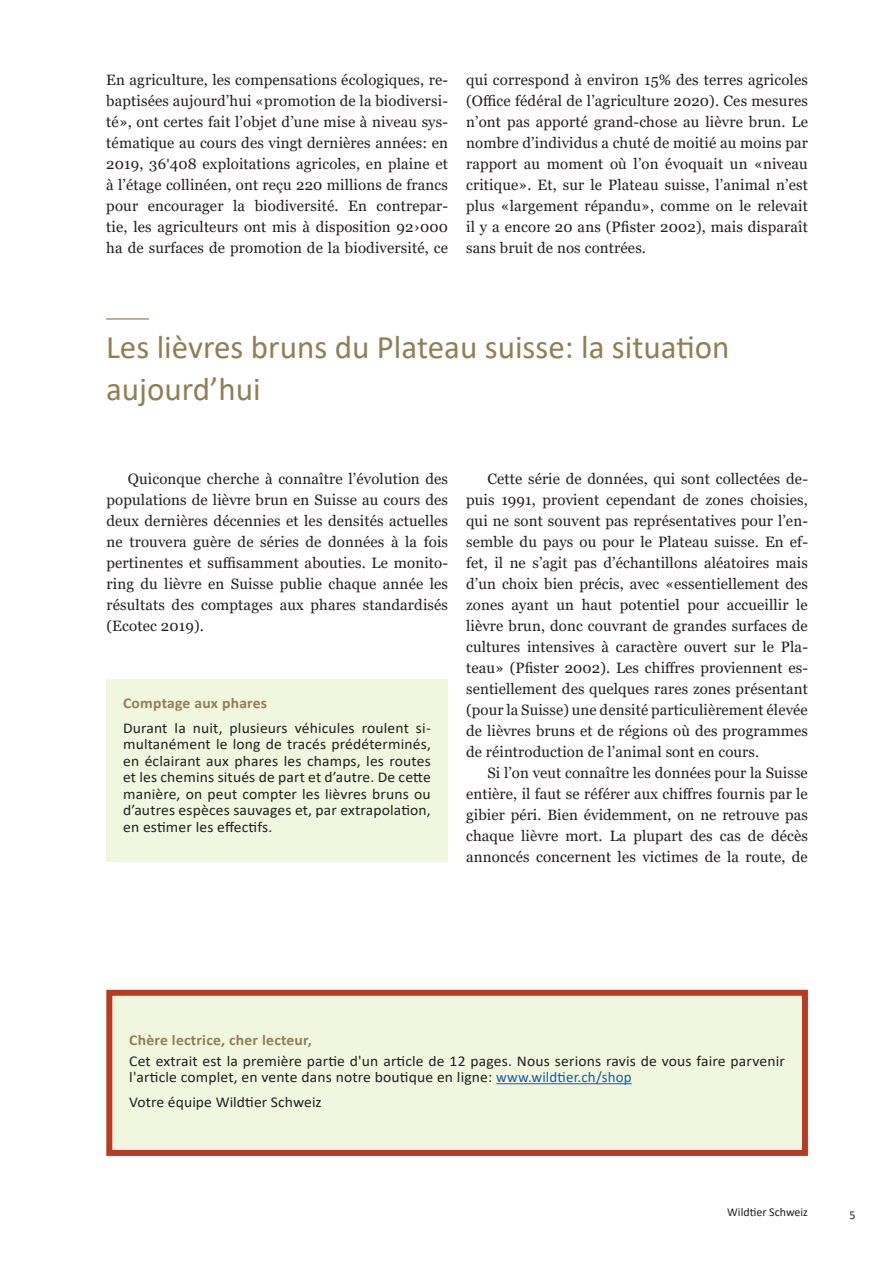
<style>
.page{position:relative;width:893px;height:1263px;background:#fff}
.page>*{position:absolute;margin:0;border:0;box-sizing:border-box;transform-origin:0 0}
.Lauftext_Titel{font:33px/42px "Calibri";color:#917f54}
.Lauftext{font:15px/21px "Georgia";letter-spacing:.01em;color:#231f20;text-align:justify}
.Kasten_Fliesstext{font:15px/16.5px "Calibri";letter-spacing:.01em;color:#231f20;text-align:justify;scale:1.04 1}
.Kasten_Titel{font:15px/16.5px "Calibri";letter-spacing:.01em;color:#231f20;scale:1.04 1}
.Kastentext_untertitel{font:700 15px "Calibri";letter-spacing:.015em;color:#917f54;scale:1.04 1}
.t1{font:12px "Calibri";color:#231f20}
.s1{font-family:"Calibri"}
.s2{color:#175d9e}
</style>
<div class="page">
<hr style="left:106px;top:318px;width:43px;height:2px;background:#917f54">
<div style="left:106px;top:679px;width:342px;height:183px;background:#f1f6df"></div>
<div style="left:109px;top:993px;width:696px;height:160px;background:#f1f6df"></div>
<hr style="left:496px;top:1083px;width:136px;height:1px;background:#175d9e">
<div style="left:106px;top:990px;width:702px;height:166px;border:6px solid #b73a25"></div>
<p class="Lauftext" style="left:106px;top:69px;width:343px">En agriculture, les compensations écologiques, re&shy;baptisées aujourd’hui «promotion de la biodiversi&shy;té», ont certes fait l’objet d’une mise à niveau sys&shy;tématique au cours des vingt dernières années: en 2019, 36<span class="s1">'</span>408 exploitations agricoles, en plaine et à l’étage collinéen, ont reçu 220 millions de francs pour encourager la biodiversité. En contrepar&shy;tie, les agriculteurs ont mis à disposition 92›000 ha de surfaces de promotion de la biodiversité, ce</p>
<p class="Lauftext" style="left:466px;top:69px;width:343px">qui correspond à environ 15% des terres agricoles (Office fédéral de l’agriculture 2020). Ces mesures n’ont pas apporté grand-chose au lièvre brun. Le nombre d’individus a chuté de moitié au moins par rapport au moment où l’on évoquait un «niveau critique». Et, sur le Plateau suisse, l’animal n’est plus «largement répandu», comme on le relevait il y a encore 20 ans (Pfister 2002), mais disparaît sans bruit de nos contrées.</p>
<p class="Lauftext_Titel" style="left:106px;top:325px;width:625px">Les lièvres bruns du Plateau suisse: la situation aujourd’hui</p>
<p class="Lauftext" style="left:107px;top:468px;width:343px;text-indent:21px">Quiconque cherche à connaître l’évolution des populations de lièvre brun en Suisse au cours des deux dernières décennies et les densités actuelles ne trouvera guère de séries de données à la fois pertinentes et suffisamment abouties. Le monito&shy;ring du lièvre en Suisse publie chaque année les résultats des comptages aux phares standardisés (Ecotec 2019).</p>
<p class="Kastentext_untertitel" style="left:123px;top:692px;width:140px">Comptage aux phares</p>
<p class="Kasten_Fliesstext" style="left:123px;top:719px;width:297px">Durant la nuit, plusieurs véhicules roulent si&shy;multanément le long de tracés prédéterminés, en éclairant aux phares les champs, les routes et les chemins situés de part et d’autre. De cette manière, on peut compter les lièvres bruns ou d’autres espèces sauvages et, par extrapolation, en estimer les effectifs.</p>
<p class="Lauftext" style="left:466px;top:468px;width:343px;text-indent:21px">Cette série de données, qui sont collectées de&shy;puis 1991, provient cependant de zones choisies, qui ne sont souvent pas représentatives pour l’en&shy;semble du pays ou pour le Plateau suisse. En ef&shy;fet, il ne s’agit pas d’échantillons aléatoires mais d’un choix bien précis, avec «essentiellement des zones ayant un haut potentiel pour accueillir le lièvre brun, donc couvrant de grandes surfaces de cultures intensives à caractère ouvert sur le Pla&shy;teau» (Pfister 2002). Les chiffres proviennent es&shy;sentiellement des quelques rares zones présentant (pour la Suisse) une densité particulièrement élevée de lièvres bruns et de régions où des programmes de réintroduction de l’animal sont en cours.</p>
<p class="Lauftext" style="left:466px;top:762px;width:343px;text-indent:21px">Si l’on veut connaître les données pour la Suisse entière, il faut se référer aux chiffres fournis par le gibier péri. Bien évidemment, on ne retrouve pas chaque lièvre mort. La plupart des cas de décès annoncés concernent les victimes de la route, de</p>
<p class="Kastentext_untertitel" style="left:129px;top:1029px;width:177px">Chère lectrice, cher lecteur,</p>
<p class="Kasten_Titel" style="left:129px;top:1052px;width:632px">Cet extrait est la première partie d'un article de 12 pages. Nous serions ravis de vous faire parvenir l'article complet, en vente dans notre boutique en ligne: <span class="s2">www.wildtier.ch/shop</span></p>
<p class="Kasten_Titel" style="left:129px;top:1093px;width:187px">Votre équipe Wildtier Schweiz</p>
<p class="t1" style="left:727px;top:1203px;width:82px">Wildtier Schweiz</p>
<p class="t1" style="left:849px;top:1206px;width:8px">5</p>
</div>
